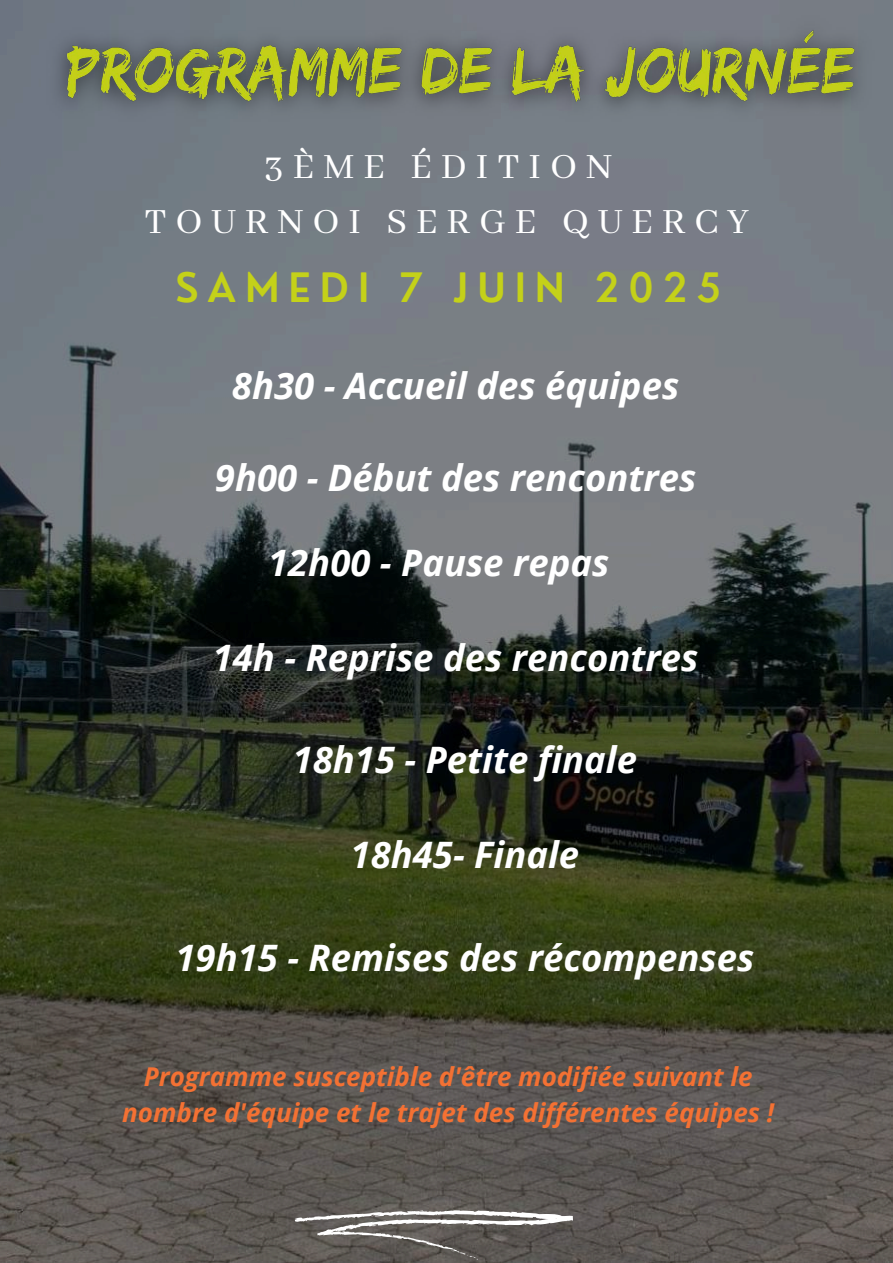
<style>
.page{position:relative;width:893px;height:1263px;background:#fff}
.page>*{position:absolute;margin:0;border:0;box-sizing:border-box;transform-origin:0 0}
.t1{font:39.53px/55.1px "Abhaya Libre";letter-spacing:.225em;color:#fff;text-align:center}
.t2{font:600 39.53px "Nourd";letter-spacing:.225em;color:#c4d119}
.t3{font:italic 700 36.45px "Open Sans";color:#fff}
.t4{font:italic 700 25.95px/36px "Open Sans";color:#f47133;text-align:center}
</style>
<div class="page">
<img style="left:0;top:0;width:893px;height:1263px">
<svg style="left:294px;top:1210px;width:279px;height:50px;background:#75716e"></svg>
<img style="left:37px;top:4px;width:847px;height:129px">
<p class="t1" style="left:144px;top:141px;width:606px">3ÈME ÉDITION<br>TOURNOI SERGE QUERCY</p>
<p class="t2" style="left:175px;top:262px;width:547px">SAMEDI 7 JUIN 2025</p>
<p class="t3" style="left:232px;top:360px;width:449px">8h30 - Accueil des équipes</p>
<p class="t3" style="left:215px;top:452px;width:483px">9h00 - Début des rencontres</p>
<p class="t3" style="left:268px;top:537px;width:343px">12h00 - Pause repas</p>
<p class="t3" style="left:213px;top:632px;width:487px">14h - Reprise des rencontres</p>
<p class="t3" style="left:293px;top:734px;width:346px">18h15 - Petite finale</p>
<p class="t3" style="left:351px;top:829px;width:230px">18h45- Finale</p>
<p class="t3" style="left:175px;top:932px;width:580px">19h15 - Remises des récompenses</p>
<p class="t4" style="left:122px;top:1058px;width:653px">Programme susceptible d'être modifiée suivant le nombre d'équipe et le trajet des différentes équipes !</p>
</div>
